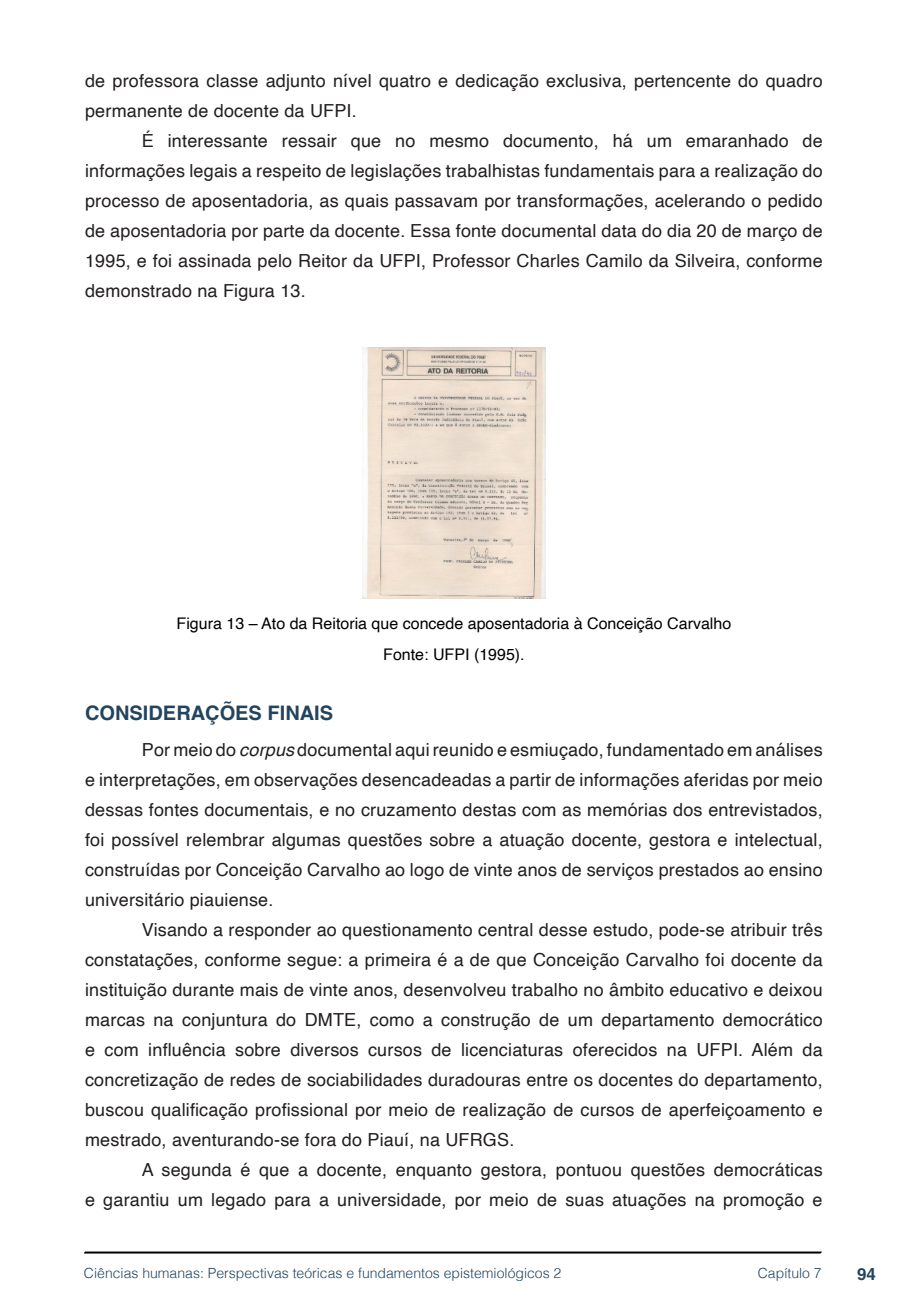
<style>
.page{position:relative;width:908px;height:1304px;background:#fff}
.page>*{position:absolute;margin:0;border:0;box-sizing:border-box;transform-origin:0 0}
.TITULOS{font:700 20px "Helvetica";color:#23445f}
.txt{font:18px/30px "Helvetica";letter-spacing:.01em;color:#231f20;text-align:justify}
.t1{font:700 16.8px "Helvetica";color:#23445f}
.imagens_graf_tab{font:16px "Helvetica";color:#000}
.t2{font:300 14px "Helvetica";color:#23445f}
.s1{font-style:italic}
</style>
<div class="page">
<svg style="left:84px;top:1251px;width:737px;height:3px;background:#515151"></svg>
<img style="left:362px;top:347px;width:183px;height:251px">
<p class="txt" style="left:85px;top:66px;width:738px">de professora classe adjunto nível quatro e dedicação exclusiva, pertencente do quadro permanente de docente da UFPI.</p>
<p class="txt" style="left:85px;top:126px;width:738px;text-indent:57px">É interessante ressair que no mesmo documento, há um emaranhado de informações legais a respeito de legislações trabalhistas fundamentais para a realização do processo de aposentadoria, as quais passavam por transformações, acelerando o pedido de aposentadoria por parte da docente. Essa fonte documental data do dia 20 de março de 1995, e foi assinada pelo Reitor da UFPI, Professor Charles Camilo da Silveira, conforme demonstrado na Figura 13.</p>
<p class="imagens_graf_tab" style="left:176px;top:611px;width:556px">Figura 13 – Ato da Reitoria que concede aposentadoria à Conceição Carvalho</p>
<p class="imagens_graf_tab" style="left:383px;top:642px;width:143px">Fonte: UFPI (1995).</p>
<p class="TITULOS" style="left:85px;top:701px;width:249px">CONSIDERAÇÕES FINAIS</p>
<p class="txt" style="left:85px;top:735px;width:738px;text-indent:57px">Por meio do <span class="s1">corpus</span> documental aqui reunido e esmiuçado, fundamentado em análises e interpretações, em observações desencadeadas a partir de informações aferidas por meio dessas fontes documentais, e no cruzamento destas com as memórias dos entrevistados, foi possível relembrar algumas questões sobre a atuação docente, gestora e intelectual, construídas por Conceição Carvalho ao logo de vinte anos de serviços prestados ao ensino universitário piauiense.</p>
<p class="txt" style="left:85px;top:915px;width:738px;text-indent:57px">Visando a responder ao questionamento central desse estudo, pode-se atribuir três constatações, conforme segue: a primeira é a de que Conceição Carvalho foi docente da instituição durante mais de vinte anos, desenvolveu trabalho no âmbito educativo e deixou marcas na conjuntura do DMTE, como a construção de um departamento democrático e com influência sobre diversos cursos de licenciaturas oferecidos na UFPI. Além da concretização de redes de sociabilidades duradouras entre os docentes do departamento, buscou qualificação profissional por meio de realização de cursos de aperfeiçoamento e mestrado, aventurando-se fora do Piauí, na UFRGS.</p>
<p class="txt" style="left:85px;top:1155px;width:738px;text-align:right">A segunda é que a docente, enquanto gestora, pontuou questões democráticas<br>e garantiu um legado para a universidade, por meio de suas atuações na promoção e</p>
<p class="t2" style="left:84px;top:1261px;width:478px">Ciências humanas: Perspectivas teóricas e fundamentos epistemiológicos 2</p>
<p class="t2" style="left:757px;top:1261px;width:65px">Capítulo 7</p>
<p class="t1" style="left:856px;top:1264px;width:20px">94</p>
</div>
